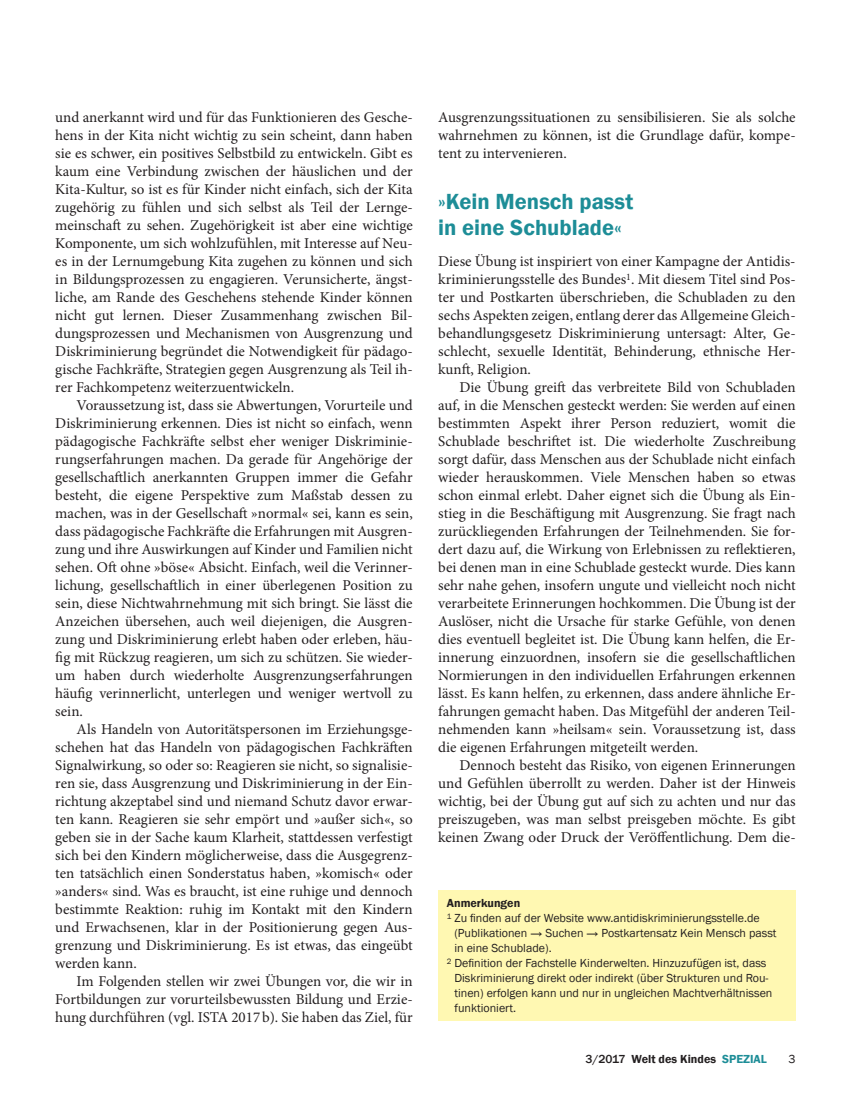
<style>
.page{position:relative;width:851px;height:1106px;background:#fff}
.page>*{position:absolute;margin:0;border:0;box-sizing:border-box;transform-origin:0 0}
.t1{font:600 22.5px/25.5px "Franklin Gothic";color:#1d8d97}
.t2{font:15px/18px "Minion Pro";color:#231f20;text-align:justify}
.t3{font:12px "Franklin Gothic";color:#231f20}
.t4{font:600 12px "Franklin Gothic";color:#231f20}
.s1{font-weight:500}
.s2{color:#1d8d97}
</style>
<div class="page">
<div style="left:438px;top:890px;width:357px;height:130px;background:#fff8b2"></div>
<p class="t2" style="left:55px;top:108px;width:359px">und anerkannt wird und für das Funktionieren des Gesche&shy;hens in der Kita nicht wichtig zu sein scheint, dann haben sie es schwer, ein positives Selbstbild zu entwickeln. Gibt es kaum eine Verbindung zwischen der häuslichen und der Kita-Kultur, so ist es für Kinder nicht einfach, sich der Kita zugehörig zu fühlen und sich selbst als Teil der Lernge&shy;meinschaft zu sehen. Zugehörigkeit ist aber eine wichtige Komponente, um sich wohlzufühlen, mit Interesse auf Neu&shy;es in der Lernumgebung Kita zugehen zu können und sich in Bildungsprozessen zu engagieren. Verunsicherte, ängst&shy;liche, am Rande des Geschehens stehende Kinder können nicht gut lernen. Dieser Zusammenhang zwischen Bil&shy;dungsprozessen und Mechanismen von Ausgrenzung und Diskriminierung begründet die Notwendigkeit für pädago&shy;gische Fachkräfte, Strategien gegen Ausgrenzung als Teil ih&shy;rer Fachkompetenz weiterzuentwickeln.</p>
<p class="t2" style="left:55px;top:396px;width:359px;text-indent:21px">Voraussetzung ist, dass sie Abwertungen, Vorurteile und Diskriminierung erkennen. Dies ist nicht so einfach, wenn pädagogische Fachkräfte selbst eher weniger Diskriminie&shy;rungserfahrungen machen. Da gerade für Angehörige der gesellschaftlich anerkannten Gruppen immer die Gefahr besteht, die eigene Perspektive zum Maßstab dessen zu machen, was in der Gesellschaft »normal« sei, kann es sein, dass pädagogische Fachkräfte die Erfahrungen mit Ausgren&shy;zung und ihre Auswirkungen auf Kinder und Familien nicht sehen. Oft ohne »böse« Absicht. Einfach, weil die Verinner&shy;lichung, gesellschaftlich in einer überlegenen Position zu sein, diese Nichtwahrnehmung mit sich bringt. Sie lässt die Anzeichen übersehen, auch weil diejenigen, die Ausgren&shy;zung und Diskriminierung erlebt haben oder erleben, häu&shy;fig mit Rückzug reagieren, um sich zu schützen. Sie wieder&shy;um haben durch wiederholte Ausgrenzungserfahrungen häufig verinnerlicht, unterlegen und weniger wertvoll zu sein.</p>
<p class="t2" style="left:55px;top:720px;width:359px;text-indent:21px">Als Handeln von Autoritätspersonen im Erziehungsge&shy;schehen hat das Handeln von pädagogischen Fachkräften Signalwirkung, so oder so: Reagieren sie nicht, so signalisie&shy;ren sie, dass Ausgrenzung und Diskriminierung in der Ein&shy;richtung akzeptabel sind und niemand Schutz davor erwar&shy;ten kann. Reagieren sie sehr empört und »außer sich«, so geben sie in der Sache kaum Klarheit, stattdessen verfestigt sich bei den Kindern möglicherweise, dass die Ausgegrenz&shy;ten tatsächlich einen Sonderstatus haben, »komisch« oder »anders« sind. Was es braucht, ist eine ruhige und dennoch bestimmte Reaktion: ruhig im Kontakt mit den Kindern und Erwachsenen, klar in der Positionierung gegen Aus&shy;grenzung und Diskriminierung. Es ist etwas, das eingeübt werden kann.</p>
<p class="t2" style="left:55px;top:972px;width:359px;text-indent:21px">Im Folgenden stellen wir zwei Übungen vor, die wir in Fortbildungen zur vorurteilsbewussten Bildung und Erzie&shy;hung durchführen (vgl. ISTA 2017b). Sie haben das Ziel, für</p>
<p class="t2" style="left:438px;top:108px;width:359px">Ausgrenzungssituationen zu sensibilisieren. Sie als solche wahrnehmen zu können, ist die Grundlage dafür, kompe&shy;tent zu intervenieren.</p>
<h1 class="t1" style="left:438px;top:189px;width:196px">»Kein Mensch passt in eine Schublade«</h1>
<p class="t2" style="left:438px;top:252px;width:359px">Diese Übung ist inspiriert von einer Kampagne der Antidis&shy;kriminierungsstelle des Bundes<sup>1</sup>. Mit diesem Titel sind Pos&shy;ter und Postkarten überschrieben, die Schubladen zu den sechs Aspekten zeigen, entlang derer das Allgemeine Gleich&shy;behandlungsgesetz Diskriminierung untersagt: Alter, Ge&shy;schlecht, sexuelle Identität, Behinderung, ethnische Her&shy;kunft, Religion.</p>
<p class="t2" style="left:438px;top:378px;width:359px;text-indent:21px">Die Übung greift das verbreitete Bild von Schubladen auf, in die Menschen gesteckt werden: Sie werden auf einen bestimmten Aspekt ihrer Person reduziert, womit die Schublade beschriftet ist. Die wiederholte Zuschreibung sorgt dafür, dass Menschen aus der Schublade nicht einfach wieder herauskommen. Viele Menschen haben so etwas schon einmal erlebt. Daher eignet sich die Übung als Ein&shy;stieg in die Beschäftigung mit Ausgrenzung. Sie fragt nach zurückliegenden Erfahrungen der Teilnehmenden. Sie for&shy;dert dazu auf, die Wirkung von Erlebnissen zu reflektieren, bei denen man in eine Schublade gesteckt wurde. Dies kann sehr nahe gehen, insofern ungute und vielleicht noch nicht verarbeitete Erinnerungen hochkommen. Die Übung ist der Auslöser, nicht die Ursache für starke Gefühle, von denen dies eventuell begleitet ist. Die Übung kann helfen, die Er&shy;innerung einzuordnen, insofern sie die gesellschaftlichen Normierungen in den individuellen Erfahrungen erkennen lässt. Es kann helfen, zu erkennen, dass andere ähnliche Er&shy;fahrungen gemacht haben. Das Mitgefühl der anderen Teil&shy;nehmenden kann »heilsam« sein. Voraussetzung ist, dass die eigenen Erfahrungen mitgeteilt werden.</p>
<p class="t2" style="left:438px;top:756px;width:359px;text-indent:21px">Dennoch besteht das Risiko, von eigenen Erinnerungen und Gefühlen überrollt zu werden. Daher ist der Hinweis wichtig, bei der Übung gut auf sich zu achten und nur das preiszugeben, was man selbst preisgeben möchte. Es gibt keinen Zwang oder Druck der Veröffentlichung. Dem die-</p>
<p class="t4" style="left:446px;top:896px;width:75px">Anmerkungen</p>
<p class="t3" style="left:446px;top:911px;width:314px"><sup>1</sup> Zu finden auf der Website www.antidiskriminierungsstelle.de</p>
<p class="t3" style="left:454px;top:926px;width:324px">(Publikationen → Suchen → Postkartensatz Kein Mensch passt</p>
<p class="t3" style="left:454px;top:941px;width:99px">in eine Schublade).</p>
<p class="t3" style="left:446px;top:956px;width:321px"><sup>2</sup> Definition der Fachstelle Kinderwelten. Hinzuzufügen ist, dass</p>
<p class="t3" style="left:454px;top:971px;width:315px">Diskriminierung direkt oder indirekt (über Strukturen und Rou-</p>
<p class="t3" style="left:454px;top:986px;width:319px">tinen) erfolgen kann und nur in ungleichen Machtverhältnissen</p>
<p class="t3" style="left:454px;top:1001px;width:63px">funktioniert.</p>
<p class="t4" style="left:585px;top:1051px;width:183px"><span class="s1">3/2017</span> Welt des Kindes <span class="s2">SPEZIAL</span></p>
<p class="t3" style="left:788px;top:1051px;width:9px">3</p>
</div>
